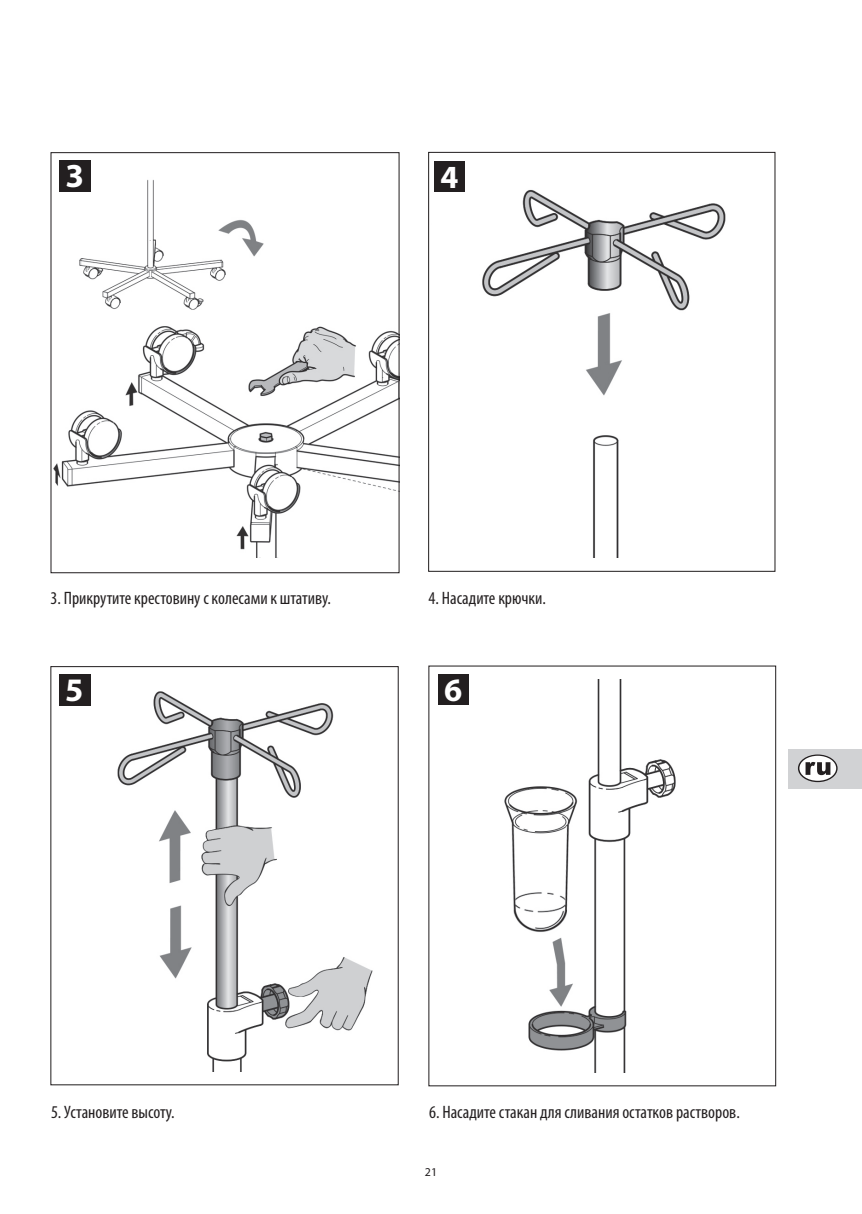
<style>
.page{position:relative;width:862px;height:1214px;background:#fff}
.page>*{position:absolute;margin:0;border:0;box-sizing:border-box;transform-origin:0 0}
.t1{font:700 33.6px "Myriad Pro";color:#fff}
.t2{font:700 32.8px "Myriad Pro";color:#fff}
.t3{font:700 32.6px "Myriad Pro";color:#fff}
.t4{font:700 32.4px "Myriad Pro";color:#fff}
.t5{font:condensed 18px "Myriad Pro";color:#231f20}
.t6{font:12px "Myriad Pro";color:#231f20}
</style>
<div class="page">
<div style="left:788px;top:748px;width:74px;height:40px;background:#d1d2d4"></div>
<svg style="left:798px;top:754px;width:39px;height:28px"></svg>
<svg style="left:799px;top:755px;width:37px;height:25px"></svg>
<svg style="left:805px;top:761px;width:25px;height:14px"></svg>
<img style="left:482px;top:190px;width:244px;height:367px">
<div style="left:428px;top:152px;width:347px;height:419px;border:1px solid #231f20"></div>
<img style="left:53px;top:179px;width:344px;height:378px">
<div style="left:50px;top:152px;width:349px;height:421px;border:1px solid #231f20"></div>
<div style="left:434px;top:161px;width:31px;height:31px;background:#231f20"></div>
<div style="left:59px;top:160px;width:32px;height:32px;background:#231f20"></div>
<img style="left:504px;top:679px;width:172px;height:393px">
<div style="left:438px;top:674px;width:31px;height:31px;background:#231f20"></div>
<img style="left:59px;top:680px;width:314px;height:390px">
<div style="left:50px;top:666px;width:349px;height:419px;border:1px solid #231f20"></div>
<div style="left:59px;top:674px;width:31px;height:31px;background:#231f20"></div>
<h1 class="t1" style="left:65px;top:157px;width:20px">3</h1>
<h3 class="t4" style="left:440px;top:158px;width:19px">4</h3>
<p class="t5" style="left:51px;top:588px;width:282px">3. Прикрутите крестовину с колесами к штативу.</p>
<p class="t5" style="left:428px;top:588px;width:119px">4. Насадите крючки.</p>
<h2 class="t2" style="left:65px;top:671px;width:20px">5</h2>
<h3 class="t3" style="left:444px;top:671px;width:20px">6</h3>
<p class="t5" style="left:51px;top:1102px;width:125px">5. Установите высоту.</p>
<p class="t5" style="left:429px;top:1102px;width:312px">6. Насадите стакан для сливания остатков растворов.</p>
<p class="t6" style="left:425px;top:1165px;width:14px">21</p>
</div>
